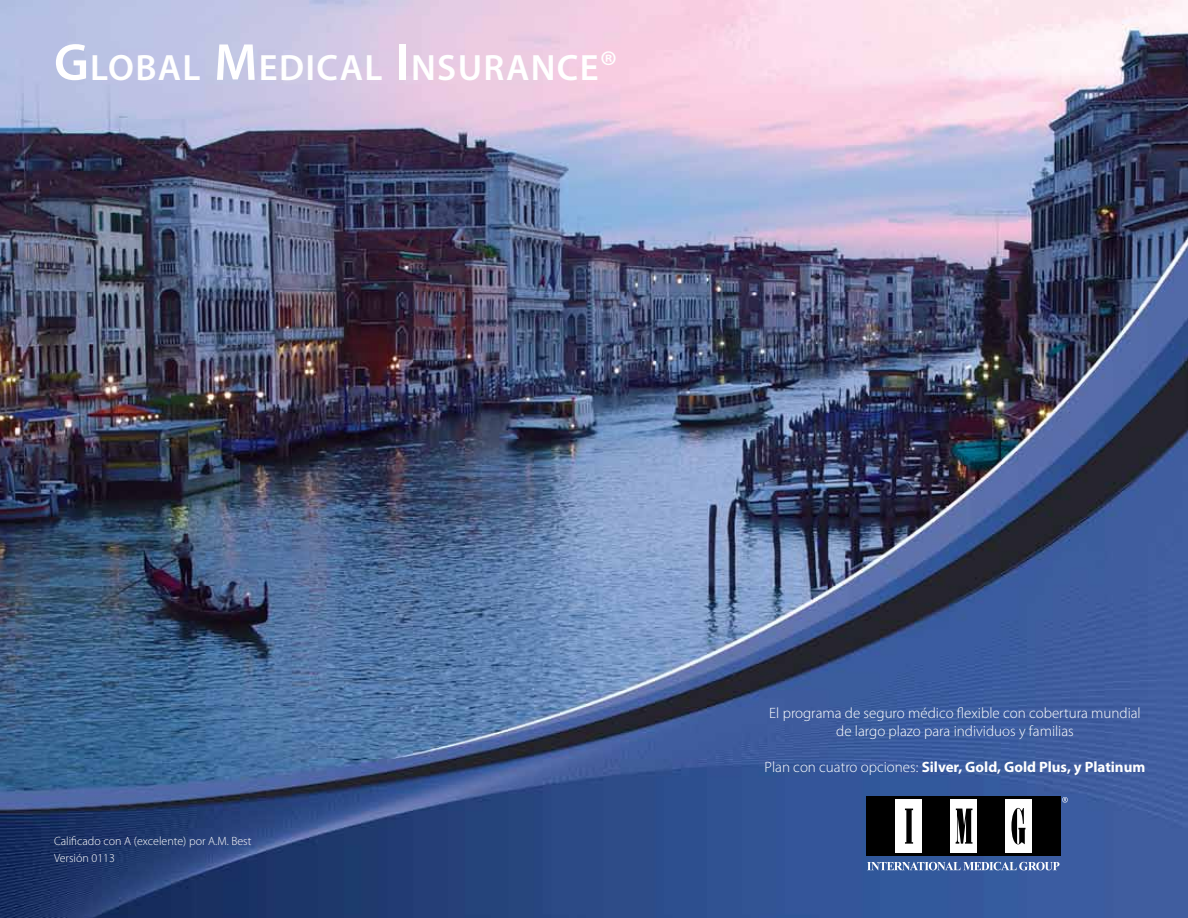
<style>
.page{position:relative;width:1188px;height:918px;background:#fff}
.page>*{position:absolute;margin:0;border:0;box-sizing:border-box;transform-origin:0 0}
.t1{font:600 36.75px "Myriad Pro";letter-spacing:.035em;color:#fff}
.t2{font:300 15px/18px "Myriad Pro";color:#fff;text-align:center}
.t3{font:700 15px "Myriad Pro";color:#fff}
.t4{font:300 12px/16.5px "Myriad Pro";color:#fff}
.s1{font-size:52.5px}
.s2{font-weight:400;font-size:42px}
.s3{font-weight:300}
</style>
<div class="page">
<img style="left:0;top:0;width:1188px;height:918px">
<div style="left:867px;top:797px;width:194px;height:59px;background:#000"></div>
<div style="left:895px;top:799px;width:27px;height:54px;background:#fff"></div>
<div style="left:950px;top:799px;width:27px;height:54px;background:#fff"></div>
<div style="left:1005px;top:799px;width:27px;height:54px;background:#fff"></div>
<svg style="left:905px;top:809px;width:8px;height:35px"></svg>
<svg style="left:956px;top:809px;width:16px;height:35px"></svg>
<svg style="left:1011px;top:808px;width:14px;height:36px"></svg>
<svg style="left:867px;top:862px;width:192px;height:8px"></svg>
<svg style="left:1062px;top:797px;width:6px;height:6px"></svg>
<h1 class="t1" style="left:54px;top:44px;width:565px"><span class="s1">G</span>LOBAL <span class="s1">M</span>EDICAL <span class="s1">I</span> NSURANCE<span class="s2">®</span></h1>
<p class="t4" style="left:54px;top:833px;width:199px">Calificado con A (excelente) por A.M. Best<br>Versión 0113</p>
<p class="t2" style="left:769px;top:704px;width:373px">El programa de seguro médico flexible con cobertura mundial de largo plazo para individuos y familias</p>
<p class="t3" style="left:765px;top:757px;width:382px"><span class="s3">Plan con cuatro opciones:</span> Silver, Gold, Gold Plus, y Platinum</p>
</div>
